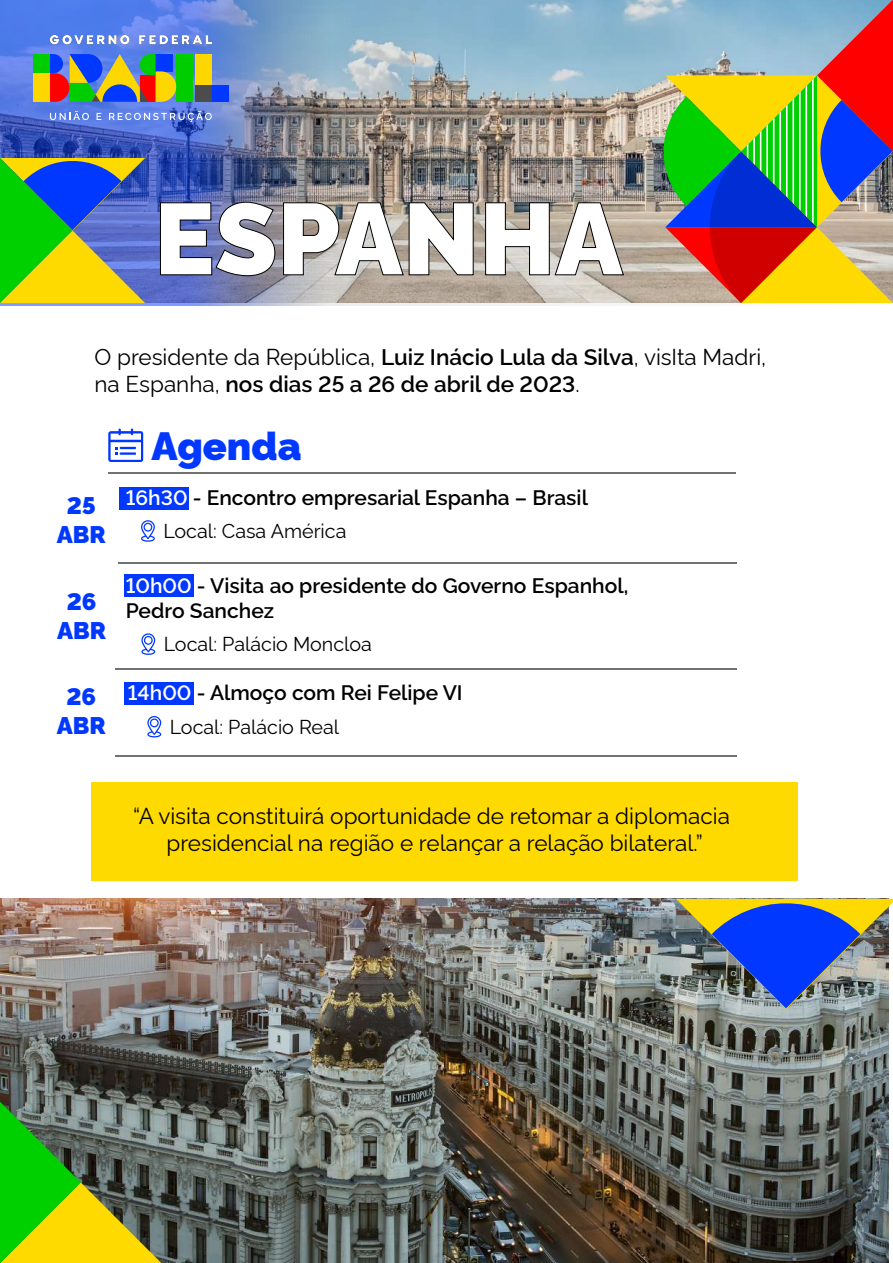
<style>
.page{position:relative;width:893px;height:1263px;background:#fff}
.page>*{position:absolute;margin:0;border:0;box-sizing:border-box;transform-origin:0 0}
.t1{font:900 101.4px "Rawline";color:#fff}
.t2{font:900 39.45px "Rawline";color:#0038ff}
.t3{font:900 24.15px/29px "Rawline";color:#0038ff;text-align:center}
.t4{font:22.5px/27px "Rawline";color:#000}
.t5{font:600 21px/25.2px "Rawline";color:#000}
.t6{font:19.65px "Rawline";color:#000}
.s1{font-weight:600}
.s2{color:#fff}
</style>
<div class="page">
<div style="left:120px;top:487px;width:69px;height:23px;background:#0038ff"></div>
<div style="left:124px;top:574px;width:69px;height:23px;background:#0038ff"></div>
<div style="left:124px;top:682px;width:70px;height:23px;background:#0038ff"></div>
<img style="left:0;top:0;width:893px;height:305px">
<svg style="left:656px;top:0;width:237px;height:303px;background:#92916c"></svg>
<svg style="left:0;top:154px;width:145px;height:149px;background:#649d5f"></svg>
<svg style="left:160px;top:201px;width:116px;height:75px;background:#6973a7"></svg>
<svg style="left:283px;top:202px;width:191px;height:74px;background:#a8a198"></svg>
<svg style="left:485px;top:202px;width:139px;height:74px;background:#aea79c"></svg>
<svg style="left:50px;top:111px;width:39px;height:9px"></svg>
<svg style="left:97px;top:113px;width:4px;height:7px"></svg>
<svg style="left:109px;top:111px;width:103px;height:11px"></svg>
<div style="left:195px;top:54px;width:17px;height:32px;background:#ffd700"></div>
<div style="left:212px;top:86px;width:16px;height:16px;background:#0038ff"></div>
<div style="left:195px;top:86px;width:17px;height:16px;background:#4c4c4c"></div>
<div style="left:176px;top:54px;width:17px;height:48px;background:#00cd00"></div>
<svg style="left:33px;top:54px;width:143px;height:48px;background:#7e8566"></svg>
<svg style="left:50px;top:35px;width:80px;height:9px"></svg>
<svg style="left:139px;top:35px;width:73px;height:9px"></svg>
<hr style="left:108px;top:473px;width:628px;height:1px;background:#727271">
<hr style="left:119px;top:563px;width:618px;height:1px;background:#727271">
<hr style="left:115px;top:668px;width:622px;height:1px;background:#727271">
<hr style="left:115px;top:755px;width:622px;height:1px;background:#727271">
<svg style="left:108px;top:429px;width:35px;height:33px"></svg>
<img style="left:0;top:899px;width:889px;height:363px">
<svg style="left:0;top:1099px;width:164px;height:164px;background:#6e9d33"></svg>
<svg style="left:676px;top:898px;width:217px;height:111px;background:#6679a1"></svg>
<svg style="left:141px;top:520px;width:14px;height:22px"></svg>
<svg style="left:141px;top:633px;width:14px;height:22px"></svg>
<svg style="left:147px;top:716px;width:14px;height:21px"></svg>
<div style="left:91px;top:783px;width:707px;height:98px;background:#ffda00"></div>
<h1 class="t1" style="left:154px;top:161px;width:470px">ESPANHA</h1>
<p class="t4" style="left:94px;top:341px;width:673px">O presidente da República, <span class="s1">Luiz Inácio Lula da Silva</span>, visIta Madri, na Espanha, <span class="s1">nos dias 25 a 26 de abril de 2023</span>.</p>
<h2 class="t2" style="left:152px;top:416px;width:151px">Agenda</h2>
<p class="t5" style="left:126px;top:483px;width:464px"><span class="s2">16h30</span> - Encontro empresarial Espanha – Brasil</p>
<p class="t3" style="left:57px;top:489px;width:51px">25<br>ABR</p>
<p class="t6" style="left:163px;top:515px;width:185px">Local: Casa América</p>
<p class="t3" style="left:57px;top:585px;width:51px">26<br>ABR</p>
<p class="t3" style="left:57px;top:680px;width:51px">26<br>ABR</p>
<p class="t5" style="left:126px;top:571px;width:504px"><span class="s2">10h00</span> - Visita ao presidente do Governo Espanhol,<br>Pedro Sanchez</p>
<p class="t6" style="left:164px;top:628px;width:210px">Local: Palácio Moncloa</p>
<p class="t5" style="left:128px;top:678px;width:336px"><span class="s2">14h00</span> - Almoço com Rei Felipe VI</p>
<p class="t6" style="left:170px;top:711px;width:171px">Local: Palácio Real</p>
<p class="t4" style="left:133px;top:800px;width:598px;text-align:center">“A visita constituirá oportunidade de retomar a diplomacia presidencial na região e relançar a relação bilateral.”</p>
</div>
